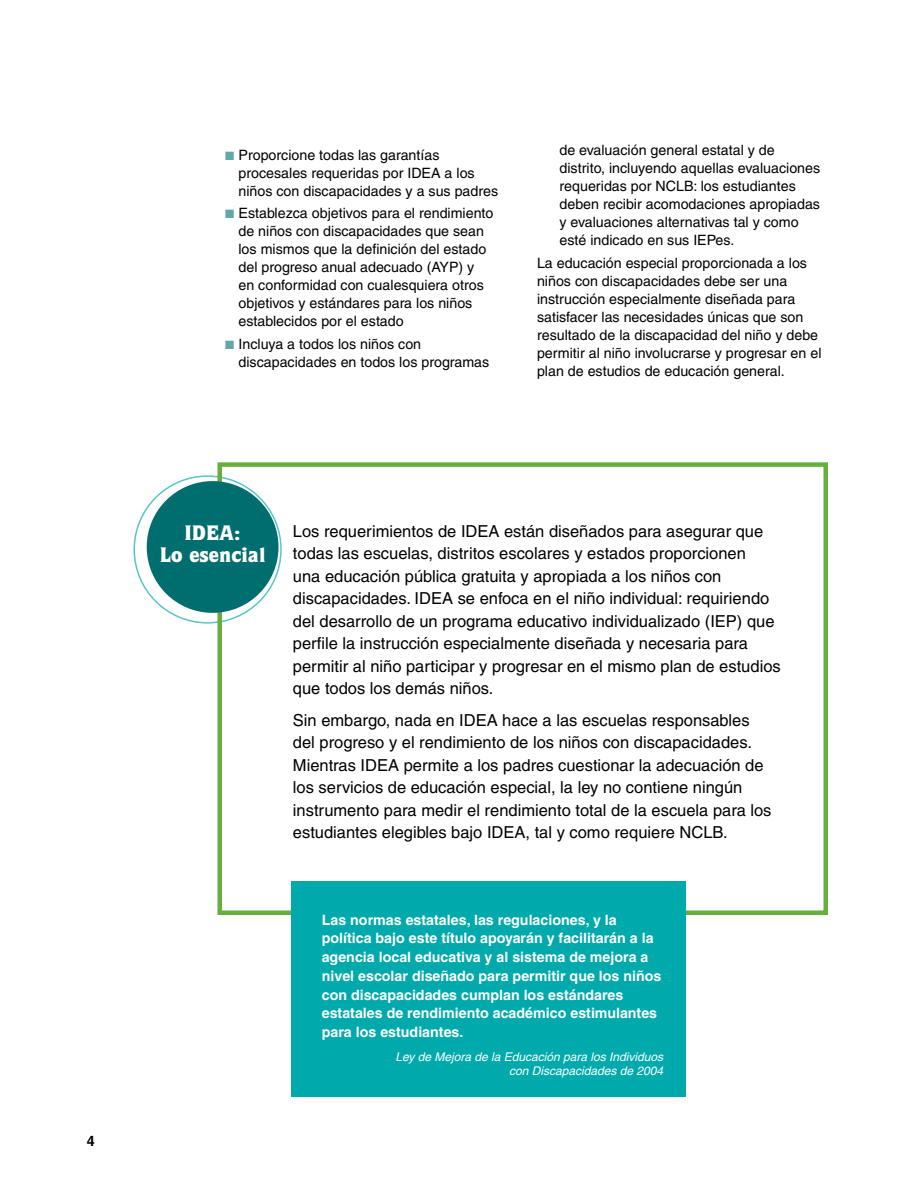
<style>
.page{position:relative;width:918px;height:1188px;background:#fff}
.page>*{position:absolute;margin:0;border:0;box-sizing:border-box;transform-origin:0 0}
.t1{font:900 21px/22.5px "Quorum IT Cby BT";color:#fff;text-align:center}
.t2{font:16.5px/22.5px "Helvetica";color:#000}
.t3{font:14.25px/18px "Helvetica";color:#000}
.t4{font:700 14.25px/18.8px "Helvetica";color:#fff}
.t5{font:italic 12px/13.5px "Helvetica";color:#fff;text-align:right}
.s1{color:#61a8ab}
</style>
<div class="page">
<div style="left:217px;top:462px;width:611px;height:453px;border:4px solid #66ae3e"></div>
<div style="left:147px;top:481px;width:132px;height:132px;background:#006d6e;border-radius:50%"></div>
<div style="left:291px;top:881px;width:395px;height:215px;background:#00aaac"></div>
<p class="t3" style="left:238px;top:146px;width:261px;text-indent:-14px"><span class="s1">■</span> Proporcione todas las garantías procesales requeridas por IDEA a los niños con discapacidades y a sus padres</p>
<p class="t3" style="left:238px;top:204px;width:257px;text-indent:-14px"><span class="s1">■</span> Establezca objetivos para el rendimiento de niños con discapacidades que sean los mismos que la definición del estado del progreso anual adecuado (AYP) y en conformidad con cualesquiera otros objetivos y estándares para los niños establecidos por el estado</p>
<p class="t3" style="left:238px;top:335px;width:252px;text-indent:-14px"><span class="s1">■</span> Incluya a todos los niños con discapacidades en todos los programas</p>
<p class="t3" style="left:560px;top:141px;width:262px">de evaluación general estatal y de distrito, incluyendo aquellas evaluaciones requeridas por NCLB: los estudiantes deben recibir acomodaciones apropiadas y evaluaciones alternativas tal y como esté indicado en sus IEPes.</p>
<p class="t3" style="left:537px;top:254px;width:286px">La educación especial proporcionada a los niños con discapacidades debe ser una instrucción especialmente diseñada para satisfacer las necesidades únicas que son resultado de la discapacidad del niño y debe permitir al niño involucrarse y progresar en el plan de estudios de educación general.</p>
<h1 class="t1" style="left:160px;top:521px;width:107px">IDEA:<br>Lo esencial</h1>
<p class="t2" style="left:293px;top:520px;width:489px">Los requerimientos de IDEA están diseñados para asegurar que todas las escuelas, distritos escolares y estados proporcionen<br>una educación pública gratuita y apropiada a los niños con discapacidades. IDEA se enfoca en el niño individual: requiriendo del desarrollo de un programa educativo individualizado (IEP) que perfile la instrucción especialmente diseñada y necesaria para permitir al niño participar y progresar en el mismo plan de estudios que todos los demás niños.</p>
<p class="t2" style="left:293px;top:709px;width:480px">Sin embargo, nada en IDEA hace a las escuelas responsables del progreso y el rendimiento de los niños con discapacidades.<br>Mientras IDEA permite a los padres cuestionar la adecuación de los servicios de educación especial, la ley no contiene ningún instrumento para medir el rendimiento total de la escuela para los estudiantes elegibles bajo IDEA, tal y como requiere NCLB.</p>
<p class="t4" style="left:322px;top:910px;width:341px">Las normas estatales, las regulaciones, y la política bajo este título apoyarán y facilitarán a la agencia local educativa y al sistema de mejora a nivel escolar diseñado para permitir que los niños con discapacidades cumplan los estándares estatales de rendimiento académico estimulantes para los estudiantes.</p>
<p class="t5" style="left:395px;top:1050px;width:269px">Ley de Mejora de la Educación para los Individuos con Discapacidades de 2004</p>
</div>
